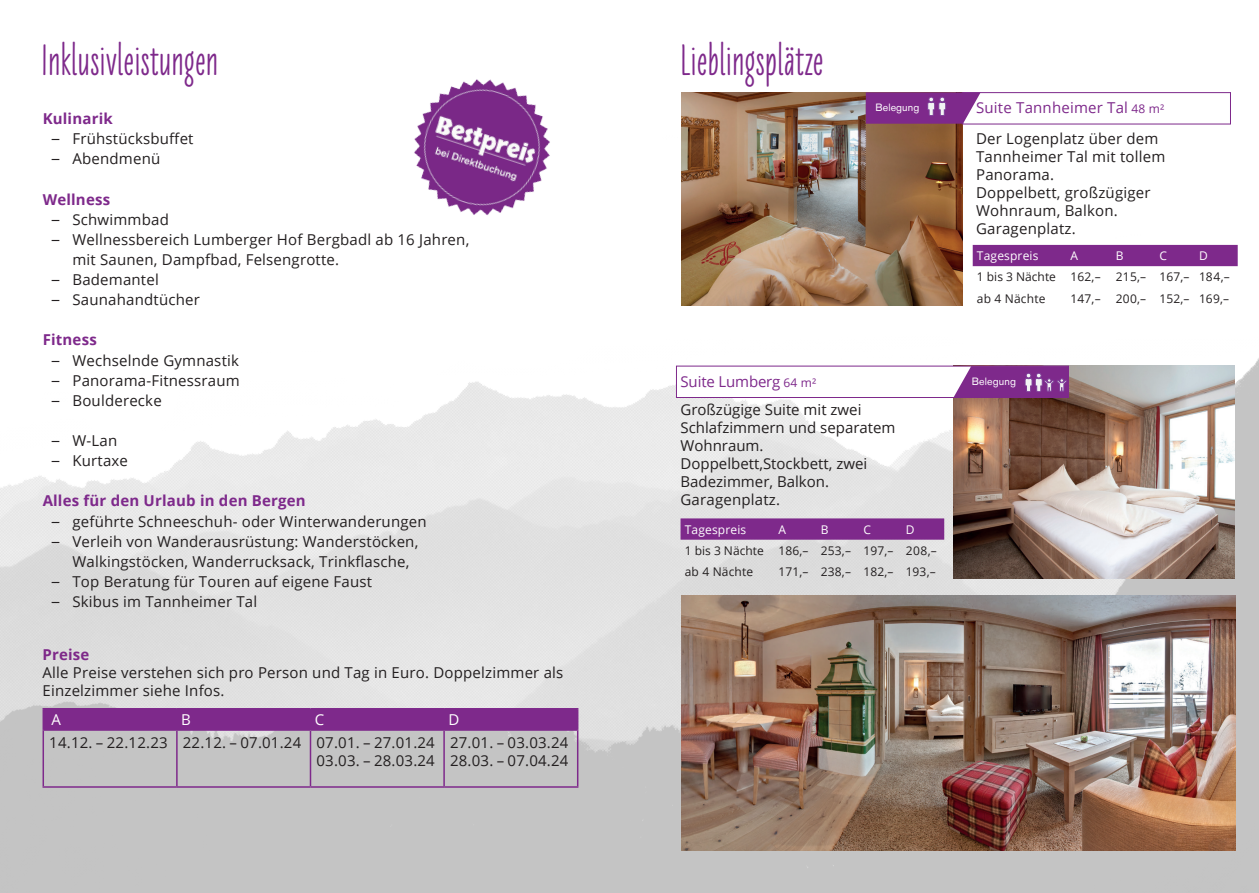
<style>
.page{position:relative;width:1259px;height:893px;background:#fff}
.page>*{position:absolute;margin:0;border:0;box-sizing:border-box;transform-origin:0 0}
.t1{font:700 45px "Liebe Erika";letter-spacing:.015em;color:#7e298b}
.t2{font:15px/18px "Open Sans";letter-spacing:.015em;color:#231f20}
.t3{font:700 15px "Open Sans";letter-spacing:.015em;color:#7e298b}
.t4{font:15px "Open Sans";letter-spacing:.015em;color:#7e298b}
.t5{font:15px "Open Sans";letter-spacing:-.01em;color:#7e298b}
.t6{font:700 15px "Open Sans";letter-spacing:.015em;color:#7e2989}
.t7{font:15px "Open Sans";color:#fff}
.t8{font:12px/21.3px "Open Sans";letter-spacing:.015em;color:#231f20}
.t9{font:12px "Open Sans";letter-spacing:.015em;color:#fff}
.t10{font:10.5px "Akzidenz Grotesk BE";letter-spacing:.015em;color:#fff}
.s1{font-family:"Akzidenz Grotesk BE"}
.s2{font-size:12px}
</style>
<div class="page">
<img style="left:0;top:92px;width:1259px;height:801px">
<img style="left:386px;top:79px;width:196px;height:168px">
<hr style="left:43px;top:731px;width:1px;height:55px;background:#7e298b">
<hr style="left:176px;top:731px;width:2px;height:55px;background:#7e298b">
<hr style="left:310px;top:731px;width:1px;height:55px;background:#7e298b">
<hr style="left:443px;top:731px;width:2px;height:55px;background:#7e298b">
<hr style="left:577px;top:731px;width:1px;height:55px;background:#7e298b">
<hr style="left:43px;top:786px;width:134px;height:2px;background:#7e298b">
<hr style="left:177px;top:786px;width:133px;height:2px;background:#7e298b">
<hr style="left:310px;top:786px;width:134px;height:2px;background:#7e298b">
<hr style="left:444px;top:786px;width:134px;height:2px;background:#7e298b">
<hr style="left:43px;top:708px;width:134px;height:1px;background:#7e298b">
<hr style="left:177px;top:708px;width:133px;height:1px;background:#7e298b">
<hr style="left:310px;top:708px;width:134px;height:1px;background:#7e298b">
<hr style="left:444px;top:708px;width:134px;height:1px;background:#7e298b">
<div style="left:43px;top:709px;width:535px;height:20px;background:#7e298b"></div>
<hr style="left:43px;top:729px;width:134px;height:2px;background:#7e298b">
<hr style="left:177px;top:729px;width:133px;height:2px;background:#7e298b">
<hr style="left:310px;top:729px;width:134px;height:2px;background:#7e298b">
<hr style="left:444px;top:729px;width:134px;height:2px;background:#7e298b">
<img style="left:953px;top:366px;width:282px;height:212px">
<div style="left:972px;top:245px;width:265px;height:21px;background:#7e298b"></div>
<svg style="left:680px;top:518px;width:264px;height:22px;background:#812f8e"></svg>
<img style="left:681px;top:92px;width:281px;height:213px">
<div style="left:962px;top:92px;width:268px;height:32px;background:#fff;border:1px solid #7e298b"></div>
<svg style="left:866px;top:92px;width:114px;height:32px;background:#8b4095"></svg>
<div style="left:676px;top:366px;width:392px;height:32px;background:#fff;border:1px solid #7e298b"></div>
<img style="left:681px;top:595px;width:555px;height:255px">
<svg style="left:953px;top:366px;width:115px;height:31px;background:#8e469a"></svg>
<h1 class="t1" style="left:42px;top:36px;width:178px">Inklusivleistungen</h1>
<p class="t3" style="left:43px;top:108px;width:72px">Kulinarik</p>
<p class="t2" style="left:51px;top:129px;width:144px"><span class="s1">–</span> Frühstücksbuffet</p>
<p class="t2" style="left:51px;top:150px;width:111px"><span class="s1">–</span> Abendmenü</p>
<p class="t3" style="left:43px;top:189px;width:69px">Wellness</p>
<p class="t2" style="left:51px;top:210px;width:119px"><span class="s1">–</span> Schwimmbad</p>
<p class="t2" style="left:72px;top:229px;width:398px;line-height:20.1px;text-indent:-21px"><span class="s1">–</span> Wellnessbereich Lumberger Hof Bergbadl ab 16 Jahren, mit Saunen, Dampfbad, Felsengrotte.</p>
<p class="t2" style="left:51px;top:270px;width:109px"><span class="s1">–</span> Bademantel</p>
<p class="t2" style="left:51px;top:290px;width:150px"><span class="s1">–</span> Saunahandtücher</p>
<p class="t3" style="left:43px;top:329px;width:56px">Fitness</p>
<p class="t2" style="left:51px;top:351px;width:189px"><span class="s1">–</span> Wechselnde Gymnastik</p>
<p class="t2" style="left:51px;top:371px;width:190px"><span class="s1">–</span> Panorama-Fitnessraum</p>
<p class="t2" style="left:51px;top:391px;width:112px"><span class="s1">–</span> Boulderecke</p>
<p class="t2" style="left:51px;top:431px;width:68px"><span class="s1">–</span> W-Lan</p>
<p class="t2" style="left:51px;top:451px;width:78px"><span class="s1">–</span> Kurtaxe</p>
<p class="t3" style="left:43px;top:490px;width:265px">Alles für den Urlaub in den Bergen</p>
<p class="t2" style="left:51px;top:512px;width:377px"><span class="s1">–</span> geführte Schneeschuh- oder Winterwanderungen</p>
<p class="t2" style="left:72px;top:531px;width:347px;line-height:20.1px;text-indent:-21px"><span class="s1">–</span> Verleih von Wanderausrüstung: Wanderstöcken,<br>Walkingstöcken, Wanderrucksack, Trinkflasche,</p>
<p class="t2" style="left:51px;top:572px;width:322px"><span class="s1">–</span> Top Beratung für Touren auf eigene Faust</p>
<p class="t2" style="left:51px;top:592px;width:208px"><span class="s1">–</span> Skibus im Tannheimer Tal</p>
<p class="t6" style="left:43px;top:644px;width:48px">Preise</p>
<p class="t2" style="left:43px;top:664px;width:522px">Alle Preise verstehen sich pro Person und Tag in Euro. Doppelzimmer als<br>Einzelzimmer siehe Infos.</p>
<p class="t7" style="left:52px;top:709px;width:11px">A</p>
<p class="t7" style="left:181px;top:709px;width:11px">B</p>
<p class="t7" style="left:315px;top:709px;width:11px">C</p>
<p class="t7" style="left:448px;top:709px;width:12px">D</p>
<p class="t2" style="left:49px;top:733px;width:387px;text-align:right">14.12. – 22.12.23 22.12. – 07.01.24 07.01. – 27.01.24<br>03.03. – 28.03.24</p>
<p class="t2" style="left:450px;top:733px;width:120px">27.01. – 03.03.24<br>28.03. – 07.04.24</p>
<h1 class="t1" style="left:680px;top:36px;width:144px">Lieblingsplätze</h1>
<p class="t10" style="left:875px;top:101px;width:46px">Belegung</p>
<p class="t4" style="left:976px;top:97px;width:190px">Suite Tannheimer Tal <span class="s2">48 m²</span></p>
<p class="t2" style="left:976px;top:129px;width:191px">Der Logenplatz über dem<br>Tannheimer Tal mit tollem<br>Panorama.<br>Doppelbett, großzügiger<br>Wohnraum, Balkon.<br>Garagenplatz.</p>
<p class="t9" style="left:977px;top:247px;width:63px">Tagespreis</p>
<p class="t9" style="left:1070px;top:247px;width:9px">A</p>
<p class="t9" style="left:1116px;top:247px;width:9px">B</p>
<p class="t9" style="left:1159px;top:247px;width:9px">C</p>
<p class="t9" style="left:1199px;top:247px;width:10px">D</p>
<p class="t8" style="left:977px;top:266px;width:125px">1 bis 3 Nächte 162,–</p>
<p class="t8" style="left:1116px;top:266px;width:115px">215,– 167,– 184,–</p>
<p class="t8" style="left:977px;top:287px;width:70px">ab 4 Nächte</p>
<p class="t8" style="left:1070px;top:287px;width:32px">147,–</p>
<p class="t8" style="left:1116px;top:287px;width:115px">200,– 152,– 169,–</p>
<p class="t5" style="left:680px;top:371px;width:137px">Suite Lumberg <span class="s2">64 m²</span></p>
<p class="t10" style="left:972px;top:375px;width:46px">Belegung</p>
<p class="t2" style="left:680px;top:400px;width:216px">Großzügige Suite mit zwei<br>Schlafzimmern und separatem<br>Wohnraum.<br>Doppelbett,Stockbett, zwei<br>Badezimmer, Balkon.<br>Garagenplatz.</p>
<p class="t9" style="left:685px;top:521px;width:63px">Tagespreis</p>
<p class="t9" style="left:778px;top:521px;width:9px">A</p>
<p class="t9" style="left:821px;top:521px;width:9px">B</p>
<p class="t9" style="left:863px;top:521px;width:9px">C</p>
<p class="t9" style="left:906px;top:521px;width:10px">D</p>
<p class="t8" style="left:685px;top:540px;width:254px">1 bis 3 Nächte 186,– 253,– 197,– 208,– ab 4 Nächte</p>
<p class="t8" style="left:778px;top:561px;width:159px">171,– 238,– 182,– 193,–</p>
</div>
